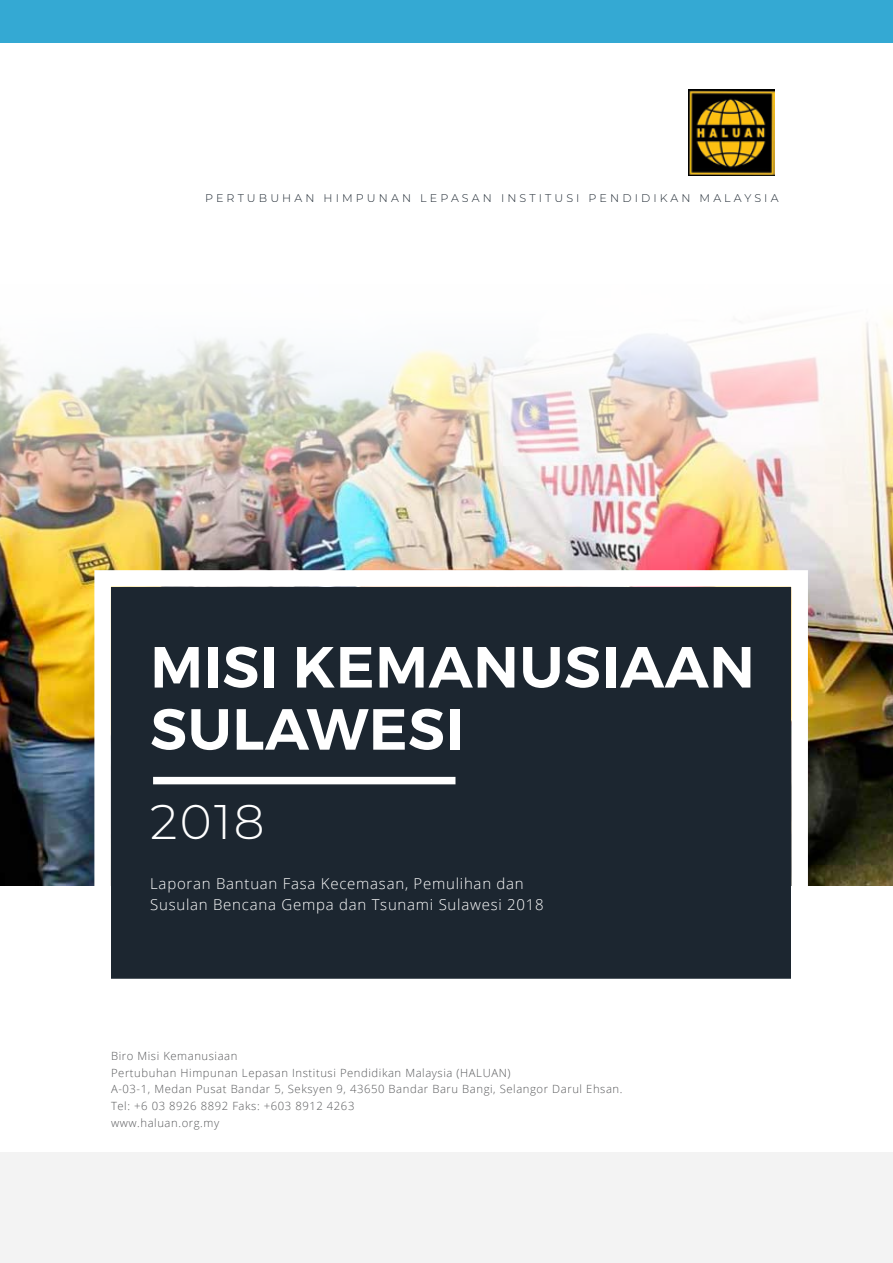
<style>
.page{position:relative;width:893px;height:1263px;background:#fff}
.page>*{position:absolute;margin:0;border:0;box-sizing:border-box;transform-origin:0 0}
.t1{font:600 57.9px/62.1px "Montserrat";letter-spacing:.01em;color:#fff}
.t2{font:300 48.6px "Montserrat";color:#fff}
.t3{font:300 15px/21px "Open Sans";letter-spacing:.05em;color:#fff}
.t4{font:300 11.25px/17px "Open Sans";letter-spacing:.05em;color:#58595b}
.t5{font:300 11.1px "Montserrat";letter-spacing:.28em;color:#1c2630}
</style>
<div class="page">
<img style="left:0;top:318px;width:893px;height:567px">
<div style="left:111px;top:587px;width:680px;height:391px;background:#1c2630"></div>
<div style="left:153px;top:777px;width:302px;height:7px;background:#fff"></div>
<div style="left:0;top:0;width:893px;height:43px;background:#34a9d3"></div>
<div style="left:0;top:1152px;width:893px;height:111px;background:#ededed"></div>
<img style="left:688px;top:89px;width:86px;height:87px">
<p class="t5" style="left:205px;top:191px;width:575px">PERTUBUHAN HIMPUNAN LEPASAN INSTITUSI PENDIDIKAN MALAYSIA</p>
<h1 class="t1" style="left:150px;top:636px;width:606px">MISI KEMANUSIAAN<br>SULAWESI</h1>
<h2 class="t2" style="left:150px;top:789px;width:116px">2018</h2>
<h3 class="t3" style="left:150px;top:873px;width:395px">Laporan Bantuan Fasa Kecemasan, Pemulihan dan<br>Susulan Bencana Gempa dan Tsunami Sulawesi 2018</h3>
<p class="t4" style="left:111px;top:1047px;width:513px">Biro Misi Kemanusiaan<br>Pertubuhan Himpunan Lepasan Institusi Pendidikan Malaysia (HALUAN)<br>A-03-1, Medan Pusat Bandar 5, Seksyen 9, 43650 Bandar Baru Bangi, Selangor Darul Ehsan.<br>Tel: +6 03 8926 8892 Faks: +603 8912 4263<br>www.haluan.org.my</p>
</div>
